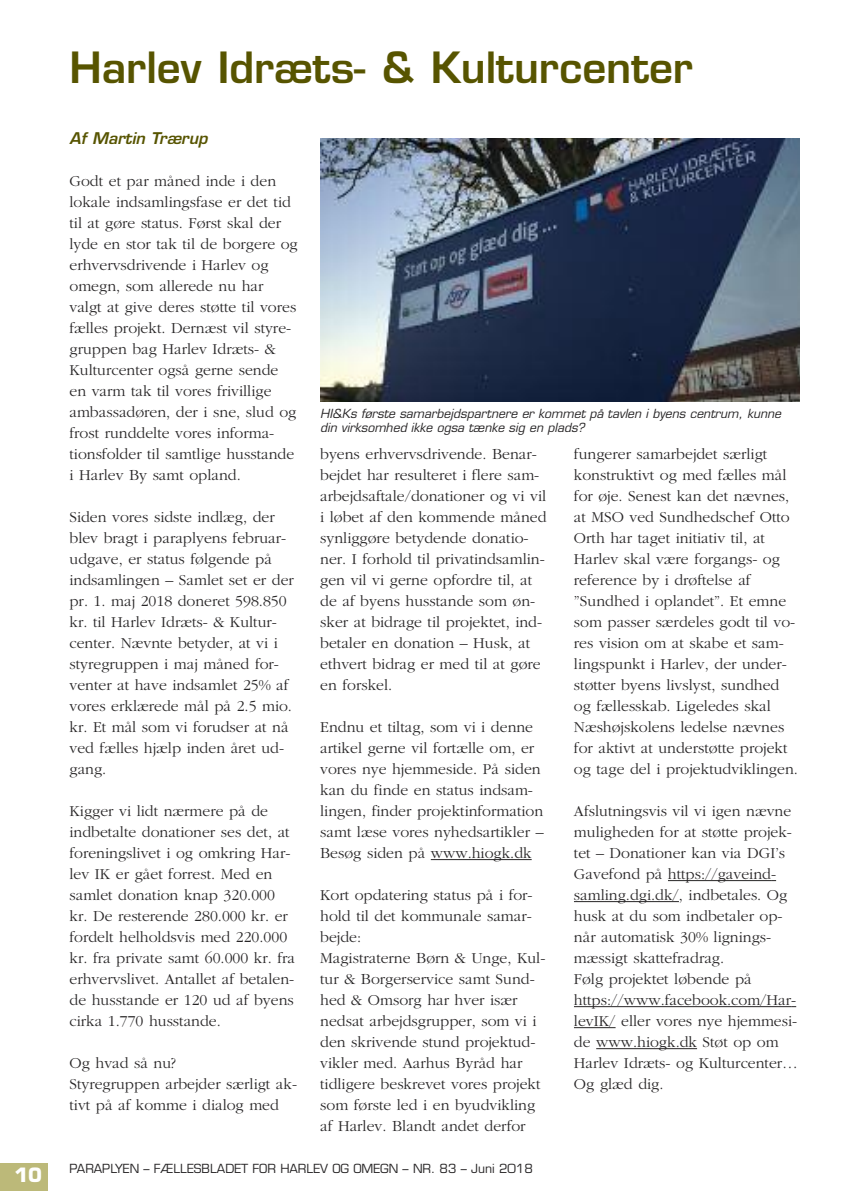
<style>
.page{position:relative;width:844px;height:1191px;background:#fff}
.page>*{position:absolute;margin:0;border:0;box-sizing:border-box;transform-origin:0 0}
.t1{font:600 42px "Eurostile";color:#575400}
.t2{font:700 19.25px "Eurostile";color:#fff}
.t3{font:300 15.75px/21px "AF Gar ITC";color:#272526}
.t4{font:italic 600 15.75px "Eurostile";color:#575400}
.t5{font:italic 12.25px/14px "Eurostile";color:#272526}
.t6{font:12.25px "Eurostile";color:#272526}
</style>
<div class="page">
<div style="left:0;top:1163px;width:47px;height:28px;background:#bcb979"></div>
<hr style="left:667px;top:880px;width:103px;height:1px;background:#272526">
<hr style="left:574px;top:901px;width:104px;height:1px;background:#272526">
<hr style="left:574px;top:1006px;width:217px;height:1px;background:#272526">
<hr style="left:574px;top:1027px;width:41px;height:1px;background:#272526">
<hr style="left:596px;top:1048px;width:101px;height:1px;background:#272526">
<hr style="left:430px;top:859px;width:101px;height:1px;background:#272526">
<img style="left:320px;top:138px;width:479px;height:263px">
<h1 class="t1" style="left:69px;top:52px;width:625px">Harlev Idræts- &amp; Kulturcenter</h1>
<p class="t4" style="left:69px;top:132px;width:139px">Af Martin Trærup</p>
<p class="t3" style="left:69px;top:170px;width:230px">Godt et par måned inde i den lokale indsamlingsfase er det tid til at gøre status. Først skal der lyde en stor tak til de borgere og erhvervsdrivende i Harlev og omegn, som allerede nu har valgt at give deres støtte til vores fælles projekt. Dernæst vil styre&shy;gruppen bag Harlev Idræts- &amp;<br>Kulturcenter også gerne sende en varm tak til vores frivillige ambassadøren, der i sne, slud og frost runddelte vores informa&shy;tionsfolder til samtlige husstande i Harlev By samt opland.</p>
<p class="t3" style="left:69px;top:506px;width:226px">Siden vores sidste indlæg, der blev bragt i paraplyens februar&shy;udgave, er status følgende på indsamlingen – Samlet set er der pr. 1. maj 2018 doneret 598.850 kr. til Harlev Idræts- &amp; Kultur&shy;center. Nævnte betyder, at vi i styregruppen i maj måned for&shy;venter at have indsamlet 25% af vores erklærede mål på 2.5 mio. kr. Et mål som vi forudser at nå ved fælles hjælp inden året ud&shy;gang.</p>
<p class="t3" style="left:69px;top:800px;width:227px">Kigger vi lidt nærmere på de indbetalte donationer ses det, at foreningslivet i og omkring Har&shy;lev IK er gået forrest. Med en samlet donation knap 320.000 kr. De resterende 280.000 kr. er fordelt helholdsvis med 220.000 kr. fra private samt 60.000 kr. fra erhvervslivet. Antallet af betalen&shy;de husstande er 120 ud af byens cirka 1.770 husstande.</p>
<p class="t3" style="left:69px;top:1052px;width:229px">Og hvad så nu?<br>Styregruppen arbejder særligt ak&shy;tivt på af komme i dialog med</p>
<p class="t5" style="left:320px;top:407px;width:462px">HI&amp;Ks første samarbejdspartnere er kommet på tavlen i byens centrum, kunne din virksomhed ikke ogsa tænke sig en plads?</p>
<p class="t3" style="left:320px;top:443px;width:228px">byens erhvervsdrivende. Benar&shy;bejdet har resulteret i flere sam&shy;arbejdsaftale/donationer og vi vil i løbet af den kommende måned synliggøre betydende donatio&shy;ner. I forhold til privatindsamlin&shy;gen vil vi gerne opfordre til, at de af byens husstande som øn&shy;sker at bidrage til projektet, ind&shy;betaler en donation – Husk, at ethvert bidrag er med til at gøre en forskel.</p>
<p class="t3" style="left:320px;top:716px;width:225px">Endnu et tiltag, som vi i denne artikel gerne vil fortælle om, er vores nye hjemmeside. På siden kan du finde en status indsam&shy;lingen, finder projektinformation samt læse vores nyhedsartikler –<br>Besøg siden på www.hiogk.dk</p>
<p class="t3" style="left:320px;top:884px;width:227px">Kort opdatering status på i for&shy;hold til det kommunale samar&shy;bejde:<br>Magistraterne Børn &amp; Unge, Kul&shy;tur &amp; Borgerservice samt Sund&shy;hed &amp; Omsorg har hver især nedsat arbejdsgrupper, som vi i den skrivende stund projektud&shy;vikler med. Aarhus Byråd har tidligere beskrevet vores projekt som første led i en byudvikling af Harlev. Blandt andet derfor</p>
<p class="t3" style="left:574px;top:443px;width:225px">fungerer samarbejdet særligt konstruktivt og med fælles mål for øje. Senest kan det nævnes, at MSO ved Sundhedschef Otto<br>Orth har taget initiativ til, at<br>Harlev skal være forgangs- og reference by i drøftelse af ”Sundhed i oplandet”. Et emne som passer særdeles godt til vo&shy;res vision om at skabe et sam&shy;lingspunkt i Harlev, der under&shy;støtter byens livslyst, sundhed og fællesskab. Ligeledes skal<br>Næshøjskolens ledelse nævnes for aktivt at understøtte projekt og tage del i projektudviklingen.</p>
<p class="t3" style="left:574px;top:800px;width:225px">Afslutningsvis vil vi igen nævne muligheden for at støtte projek&shy;tet – Donationer kan via DGI’s<br>Gavefond på https://gaveind&shy;samling.dgi.dk/, indbetales. Og husk at du som indbetaler op&shy;når automatisk 30% lignings&shy;mæssigt skattefradrag.<br>Følg projektet løbende på https://www.facebook.com/Har&shy;levIK/ eller vores nye hjemmesi&shy;de www.hiogk.dk Støt op om<br>Harlev Idræts- og Kulturcenter…<br>Og glæd dig.</p>
<p class="t2" style="left:14px;top:1167px;width:29px">10</p>
<p class="t6" style="left:69px;top:1164px;width:465px">PARAPLYEN – FÆLLESBLADET FOR HARLEV OG OMEGN – NR. 83 – Juni 2018</p>
</div>
